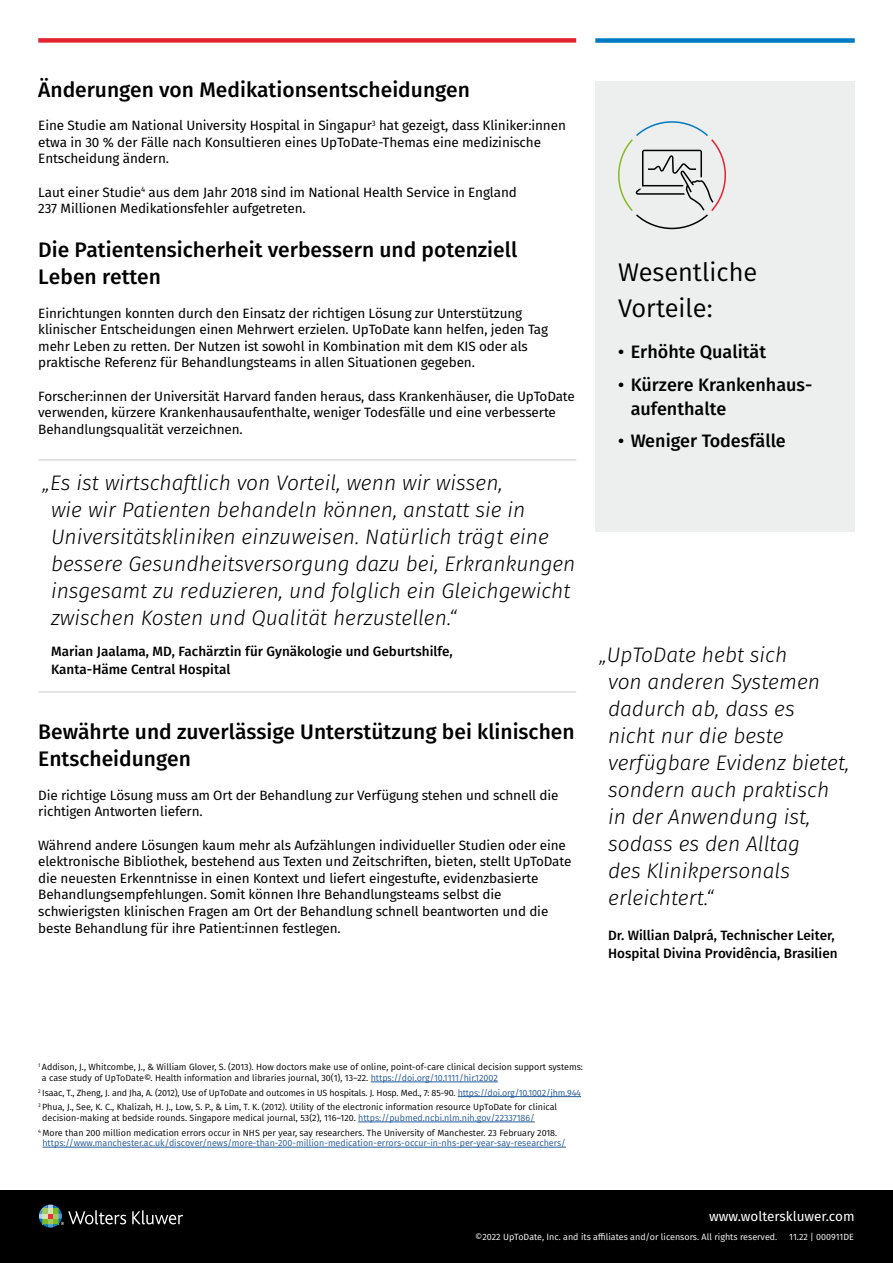
<style>
.page{position:relative;width:893px;height:1263px;background:#fff}
.page>*{position:absolute;margin:0;border:0;box-sizing:border-box;transform-origin:0 0}
.Subhead_-_paragraph{font:25.5px/36px "Fira Sans";color:#000}
.Callout_quote_text{font:italic 300 21px/27px "Fira Sans";color:#000}
.Subhead_-_paragraph-2{font:500 21px/27px "Fira Sans";color:#000}
.t1{font:500 18px/24px "Fira Sans";color:#000}
.Text-_paragraph_body{font:13.5px/16.5px "Fira Sans";letter-spacing:-.01em;color:#000}
.Callout_quote_attrib{font:500 13.5px/18px "Fira Sans";color:#000}
.WK_URL{font:13.5px "Fira Sans";color:#fff}
.Footnote{font:9px/10.5px "Fira Sans";color:#000}
.Footnote-2{font:9px/10.5px "Fira Sans";color:#255b9a}
.Footer_copyright_inf{font:9px "Fira Sans";color:#fff}
.s1{color:#255b9a}
.s2{color:#000}
</style>
<div class="page">
<div style="left:595px;top:81px;width:260px;height:450px;background:#edefee"></div>
<div style="left:595px;top:38px;width:260px;height:5px;background:#007ac2"></div>
<div style="left:38px;top:38px;width:538px;height:5px;background:#e5222f"></div>
<hr style="left:371px;top:1081px;width:127px;height:1px;background:#255b9a">
<hr style="left:458px;top:1096px;width:123px;height:1px;background:#255b9a">
<hr style="left:358px;top:1121px;width:177px;height:1px;background:#255b9a">
<hr style="left:42px;top:1147px;width:524px;height:1px;background:#255b9a">
<div style="left:0;top:1191px;width:893px;height:72px;background:#000"></div>
<svg style="left:132px;top:1210px;width:51px;height:14px"></svg>
<svg style="left:39px;top:1204px;width:87px;height:23px"></svg>
<hr style="left:38px;top:459px;width:538px;height:2px;background:#dadadb">
<hr style="left:38px;top:691px;width:538px;height:2px;background:#dadadb">
<svg style="left:618px;top:121px;width:108px;height:108px"></svg>
<p class="Subhead_-_paragraph-2" style="left:38px;top:76px;width:433px">Änderungen von Medikationsentscheidungen</p>
<p class="Text-_paragraph_body" style="left:38px;top:117px;width:529px">Eine Studie am National University Hospital in Singapur<sup>3</sup> hat gezeigt, dass Kliniker:innen etwa in 30 % der Fälle nach Konsultieren eines UpToDate-Themas eine medizinische<br>Entscheidung ändern.</p>
<p class="Text-_paragraph_body" style="left:38px;top:184px;width:480px">Laut einer Studie<sup>4</sup> aus dem Jahr 2018 sind im National Health Service in England<br>237 Millionen Medikationsfehler aufgetreten.</p>
<p class="Subhead_-_paragraph-2" style="left:38px;top:236px;width:480px">Die Patientensicherheit verbessern und potenziell<br>Leben retten</p>
<p class="Text-_paragraph_body" style="left:38px;top:305px;width:511px">Einrichtungen konnten durch den Einsatz der richtigen Lösung zur Unterstützung klinischer Entscheidungen einen Mehrwert erzielen. UpToDate kann helfen, jeden Tag mehr Leben zu retten. Der Nutzen ist sowohl in Kombination mit dem KIS oder als praktische Referenz für Behandlungsteams in allen Situationen gegeben.</p>
<p class="Text-_paragraph_body" style="left:38px;top:388px;width:538px">Forscher:innen der Universität Harvard fanden heraus, dass Krankenhäuser, die UpToDate verwenden, kürzere Krankenhausaufenthalte, weniger Todesfälle und eine verbesserte<br>Behandlungsqualität verzeichnen.</p>
<p class="Callout_quote_text" style="left:51px;top:469px;width:526px;text-indent:-9px">„Es ist wirtschaftlich von Vorteil, wenn wir wissen,<br>wie wir Patienten behandeln können, anstatt sie in Universitätskliniken einzuweisen. Natürlich trägt eine bessere Gesundheitsversorgung dazu bei, Erkrankungen insgesamt zu reduzieren, und folglich ein Gleichgewicht zwischen Kosten und Qualität herzustellen.“</p>
<p class="Callout_quote_attrib" style="left:51px;top:642px;width:403px">Marian Jaalama, MD, Fachärztin für Gynäkologie und Geburtshilfe,<br>Kanta-Häme Central Hospital</p>
<p class="Subhead_-_paragraph-2" style="left:38px;top:719px;width:538px">Bewährte und zuverlässige Unterstützung bei klinischen<br>Entscheidungen</p>
<p class="Text-_paragraph_body" style="left:38px;top:787px;width:522px">Die richtige Lösung muss am Ort der Behandlung zur Verfügung stehen und schnell die richtigen Antworten liefern.</p>
<p class="Text-_paragraph_body" style="left:38px;top:837px;width:535px">Während andere Lösungen kaum mehr als Aufzählungen individueller Studien oder eine elektronische Bibliothek, bestehend aus Texten und Zeitschriften, bieten, stellt UpToDate die neuesten Erkenntnisse in einen Kontext und liefert eingestufte, evidenzbasierte Behandlungsempfehlungen. Somit können Ihre Behandlungsteams selbst die schwierigsten klinischen Fragen am Ort der Behandlung schnell beantworten und die beste Behandlung für ihre Patient:innen festlegen.</p>
<p class="Subhead_-_paragraph" style="left:618px;top:254px;width:141px">Wesentliche<br>Vorteile:</p>
<p class="t1" style="left:618px;top:340px;width:150px">• Erhöhte Qualität</p>
<p class="t1" style="left:631px;top:372px;width:183px;text-indent:-13px">• Kürzere Krankenhaus&shy;aufenthalte</p>
<p class="t1" style="left:618px;top:429px;width:169px">• Weniger Todesfälle</p>
<p class="Callout_quote_text" style="left:608px;top:641px;width:243px;text-indent:-9px">„UpToDate hebt sich<br>von anderen Systemen dadurch ab, dass es<br>nicht nur die beste verfügbare Evidenz bietet, sondern auch praktisch in der Anwendung ist, sodass es den Alltag<br>des Klinikpersonals erleichtert.“</p>
<p class="Callout_quote_attrib" style="left:608px;top:926px;width:231px">Dr. Willian Dalprá, Technischer Leiter,<br>Hospital Divina Providência, Brasilien</p>
<p class="Footnote" style="left:42px;top:1062px;width:543px;text-indent:-4px"><sup>1</sup> Addison, J., Whitcombe, J., &amp; William Glover, S. (2013). How doctors make use of online, point-of-care clinical decision support systems: a case study of UpToDate©. Health information and libraries journal, 30(1), 13–22. <span class="s1">https://doi.org/10.1111/hir.12002</span></p>
<p class="Footnote" style="left:38px;top:1087px;width:544px"><sup>2</sup> Isaac, T., Zheng, J. and Jha, A. (2012), Use of UpToDate and outcomes in US hospitals. J. Hosp. Med., 7: 85-90. <span class="s1">https://doi.org/10.1002/jhm.944</span></p>
<p class="Footnote" style="left:42px;top:1102px;width:516px;text-indent:-4px"><sup>3</sup> Phua, J., See, K. C., Khalizah, H. J., Low, S. P., &amp; Lim, T. K. (2012). Utility of the electronic information resource UpToDate for clinical decision-making at bedside rounds. Singapore medical journal, 53(2), 116–120. <span class="s1">https://pubmed.ncbi.nlm.nih.gov/22337186/</span></p>
<p class="Footnote-2" style="left:42px;top:1127px;width:525px;text-indent:-4px"><sup>4</sup> <span class="s2">More than 200 million medication errors occur in NHS per year, say researchers. The University of Manchester. 23 February 2018. </span>https://www.manchester.ac.uk/discover/news/more-than-200-million-medication-errors-occur-in-nhs-per-year-say-researchers/</p>
<p class="WK_URL" style="left:709px;top:1207px;width:147px">www.wolterskluwer.com</p>
<p class="Footer_copyright_inf" style="left:475px;top:1230px;width:303px">©2022 UpToDate, Inc. and its affiliates and/or licensors. All rights reserved.</p>
<p class="Footer_copyright_inf" style="left:789px;top:1230px;width:66px">11.22 | 000911DE</p>
</div>
